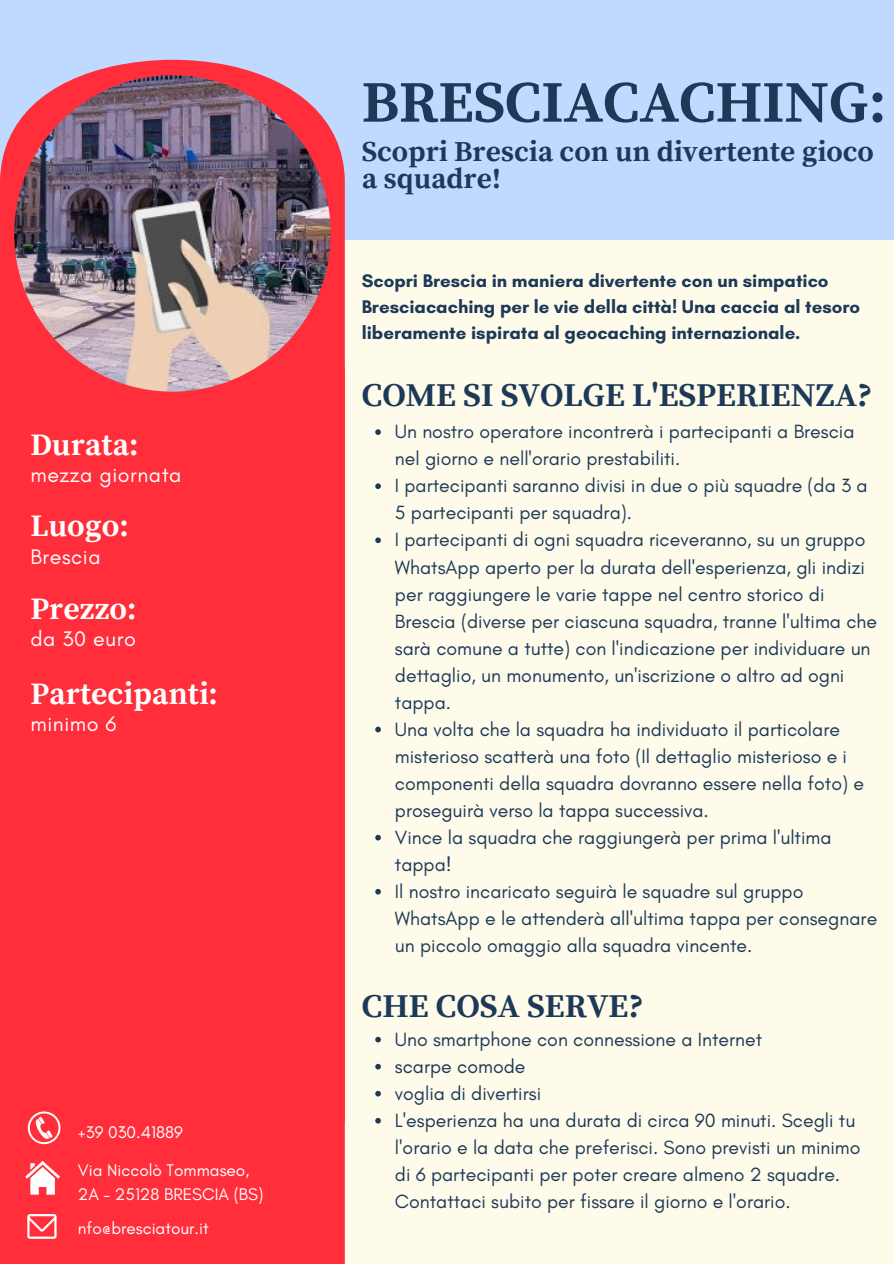
<style>
.page{position:relative;width:894px;height:1264px;background:#fff}
.page>*{position:absolute;margin:0;border:0;box-sizing:border-box;transform-origin:0 0}
.t1{font:700 58.65px "Source Serif Pro";color:#1c3957}
.t2{font:700 33.15px "Source Serif Pro";color:#1c3957}
.t3{font:700 31.05px "Source Serif Pro";color:#fff}
.t4{font:700 28.8px/27px "Source Serif Pro";color:#1c3957}
.t5{font:21.45px "Glacial Indifference";letter-spacing:.025em;color:#fff}
.t6{font:19.5px/27px "Glacial Indifference";color:#1c3957}
.t7{font:700 18.6px/26px "Glacial Indifference";color:#1c3957}
.t8{font:17.1px/23.5px "Glacial Indifference";color:#fff}
</style>
<div class="page">
<div style="left:0;top:0;width:893px;height:1263px;background:#fffbeb"></div>
<div style="left:0;top:0;width:893px;height:239px;background:#bfd9ff"></div>
<div style="left:0;top:1121px;width:344px;height:142px;background:#ff2e3a"></div>
<div style="left:0;top:60px;width:344px;height:1061px;background:#ff2e3a"></div>
<img style="left:14px;top:75px;width:316px;height:316px;border-radius:50%">
<svg style="left:25px;top:1160px;width:35px;height:34px"></svg>
<svg style="left:27px;top:1213px;width:30px;height:25px"></svg>
<svg style="left:28px;top:1111px;width:32px;height:33px"></svg>
<svg style="left:375px;top:429px;width:6px;height:6px"></svg>
<svg style="left:375px;top:483px;width:6px;height:6px"></svg>
<svg style="left:375px;top:537px;width:6px;height:6px"></svg>
<svg style="left:375px;top:726px;width:6px;height:6px"></svg>
<svg style="left:375px;top:834px;width:6px;height:6px"></svg>
<svg style="left:375px;top:889px;width:6px;height:5px"></svg>
<svg style="left:375px;top:1036px;width:6px;height:6px"></svg>
<svg style="left:375px;top:1063px;width:6px;height:6px"></svg>
<svg style="left:375px;top:1090px;width:6px;height:6px"></svg>
<svg style="left:375px;top:1117px;width:6px;height:6px"></svg>
<p class="t3" style="left:30px;top:426px;width:109px">Durata:</p>
<p class="t5" style="left:30px;top:461px;width:152px">mezza giornata</p>
<p class="t3" style="left:30px;top:507px;width:100px">Luogo:</p>
<p class="t5" style="left:30px;top:543px;width:72px">Brescia</p>
<p class="t3" style="left:30px;top:590px;width:107px">Prezzo:</p>
<p class="t5" style="left:30px;top:625px;width:107px">da 30 euro</p>
<p class="t3" style="left:30px;top:675px;width:189px">Partecipanti:</p>
<p class="t5" style="left:30px;top:710px;width:87px">minimo 6</p>
<p class="t8" style="left:78px;top:1119px;width:107px">+39 030.41889</p>
<p class="t8" style="left:78px;top:1158px;width:187px">Via Niccolò Tommaseo,<br>2A – 25128 BRESCIA (BS)</p>
<p class="t8" style="left:78px;top:1215px;width:132px">nfo@bresciatour.it</p>
<p class="t1" style="left:361px;top:68px;width:526px">BRESCIACACHING:</p>
<p class="t4" style="left:361px;top:139px;width:513px">Scopri Brescia con un divertente gioco a squadre!</p>
<p class="t7" style="left:361px;top:267px;width:500px">Scopri Brescia in maniera divertente con un simpatico<br>Bresciacaching per le vie della città! Una caccia al tesoro liberamente ispirata al geocaching internazionale.</p>
<p class="t2" style="left:361px;top:375px;width:512px">COME SI SVOLGE L'ESPERIENZA?</p>
<p class="t6" style="left:395px;top:418px;width:461px">Un nostro operatore incontrerà i partecipanti a Brescia nel giorno e nell'orario prestabiliti.</p>
<p class="t6" style="left:395px;top:472px;width:474px">I partecipanti saranno divisi in due o più squadre (da 3 a<br>5 partecipanti per squadra).</p>
<p class="t6" style="left:395px;top:526px;width:483px">I partecipanti di ogni squadra riceveranno, su un gruppo WhatsApp aperto per la durata dell'esperienza, gli indizi per raggiungere le varie tappe nel centro storico di Brescia (diverse per ciascuna squadra, tranne l'ultima che sarà comune a tutte) con l'indicazione per individuare un dettaglio, un monumento, un'iscrizione o altro ad ogni tappa.</p>
<p class="t6" style="left:395px;top:715px;width:470px">Una volta che la squadra ha individuato il particolare misterioso scatterà una foto (Il dettaglio misterioso e i componenti della squadra dovranno essere nella foto) e proseguirà verso la tappa successiva.</p>
<p class="t6" style="left:395px;top:823px;width:438px">Vince la squadra che raggiungerà per prima l'ultima tappa!</p>
<p class="t6" style="left:395px;top:877px;width:483px">Il nostro incaricato seguirà le squadre sul gruppo<br>WhatsApp e le attenderà all'ultima tappa per consegnare un piccolo omaggio alla squadra vincente.</p>
<p class="t2" style="left:361px;top:986px;width:284px">CHE COSA SERVE?</p>
<p class="t6" style="left:395px;top:1025px;width:369px">Uno smartphone con connessione a Internet</p>
<p class="t6" style="left:395px;top:1052px;width:132px">scarpe comode</p>
<p class="t6" style="left:395px;top:1079px;width:148px">voglia di divertirsi</p>
<p class="t6" style="left:395px;top:1106px;width:467px">L'esperienza ha una durata di circa 90 minuti. Scegli tu l'orario e la data che preferisci. Sono previsti un minimo di 6 partecipanti per poter creare almeno 2 squadre.<br>Contattaci subito per fissare il giorno e l'orario.</p>
</div>
